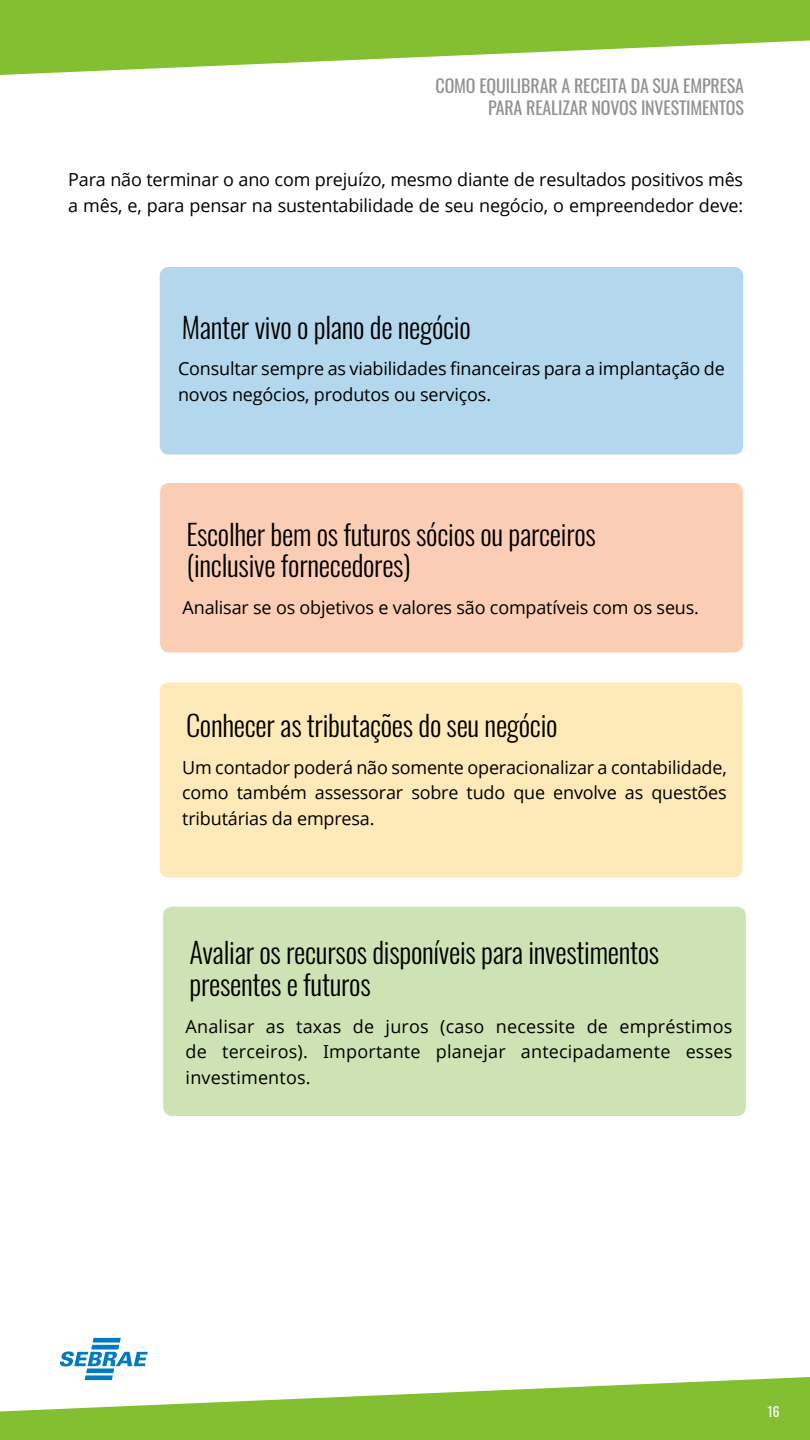
<style>
.page{position:relative;width:810px;height:1440px;background:#fff}
.page>*{position:absolute;margin:0;border:0;box-sizing:border-box;transform-origin:0 0}
.t1{font:300 28.5px/31.5px "Oswald";letter-spacing:-.01em;color:#000}
.t2{font:18px/25.5px "Open Sans";letter-spacing:-.01em;color:#000}
.t3{font:18px/22.5px "Oswald";letter-spacing:-.01em;color:#919191;text-align:right}
.t4{font:13.5px "Oswald";color:#fff}
</style>
<div class="page">
<div style="left:163px;top:907px;width:583px;height:209px;background:#cde3b3;border-radius:9px"></div>
<div style="left:160px;top:483px;width:583px;height:169px;background:#fbcdb4;border-radius:9px"></div>
<div style="left:160px;top:267px;width:583px;height:187px;background:#b3d7ed;border-radius:9px"></div>
<div style="left:160px;top:682px;width:583px;height:196px;background:#fee9b8;border-radius:9px"></div>
<svg style="left:0;top:0;width:810px;height:75px;fill:#84bf31"></svg>
<svg style="left:0;top:1377px;width:810px;height:63px;fill:#84bf31"></svg>
<svg style="left:60px;top:1338px;width:88px;height:42px"></svg>
<p class="t3" style="left:436px;top:72px;width:310px">COMO EQUILIBRAR A RECEITA DA SUA EMPRESA<br>PARA REALIZAR NOVOS INVESTIMENTOS</p>
<p class="t2" style="left:68px;top:167px;width:677px">Para não terminar o ano com prejuízo, mesmo diante de resultados positivos mês a mês, e, para pensar na sustentabilidade de seu negócio, o empreendedor deve:</p>
<h1 class="t1" style="left:182px;top:308px;width:290px">Manter vivo o plano de negócio</h1>
<p class="t2" style="left:178px;top:356px;width:548px">Consultar sempre as viabilidades financeiras para a implantação de novos negócios, produtos ou serviços.</p>
<h1 class="t1" style="left:186px;top:515px;width:411px">Escolher bem os futuros sócios ou parceiros (inclusive fornecedores)</h1>
<p class="t2" style="left:183px;top:594px;width:518px">Analisar se os objetivos e valores são compatíveis com os seus.</p>
<h1 class="t1" style="left:186px;top:706px;width:373px">Conhecer as tributações do seu negócio</h1>
<p class="t2" style="left:182px;top:754px;width:546px;text-align:justify">Um contador poderá não somente operacionalizar a contabilidade, como também assessorar sobre tudo que envolve as questões tributárias da empresa.</p>
<h1 class="t1" style="left:189px;top:934px;width:471px">Avaliar os recursos disponíveis para investimentos presentes e futuros</h1>
<p class="t2" style="left:186px;top:1013px;width:548px;text-align:justify">Analisar as taxas de juros (caso necessite de empréstimos de terceiros). Importante planejar antecipadamente esses investimentos.</p>
<p class="t4" style="left:768px;top:1399px;width:14px">16</p>
</div>
